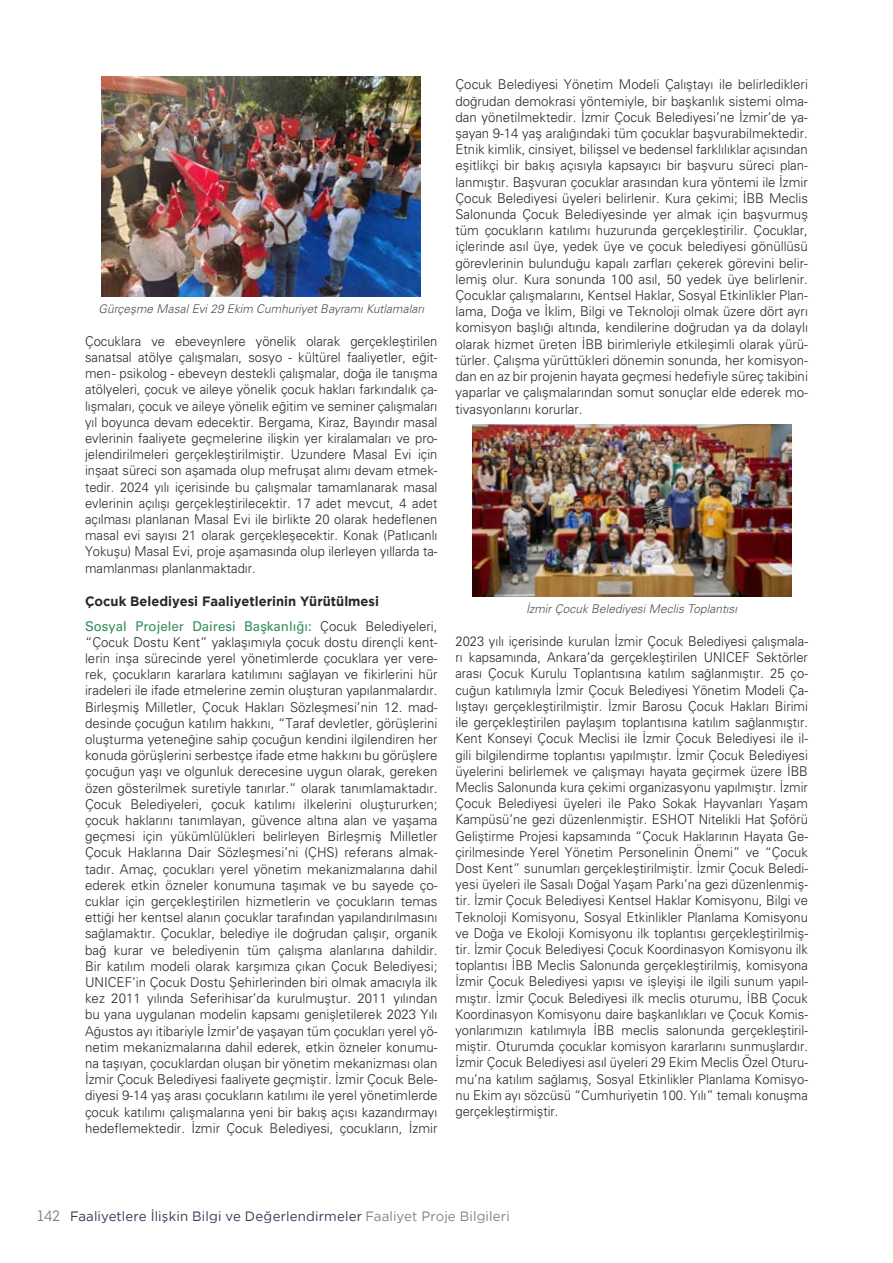
<style>
.page{position:relative;width:893px;height:1263px;background:#fff}
.page>*{position:absolute;margin:0;border:0;box-sizing:border-box;transform-origin:0 0}
.t1{font:300 13.5px/16.2px "Univers OTF";color:#292829;text-align:justify}
.t2{font:300 13.5px/16.2px "Univers OTF";color:#292829;text-align:justify;scale:.96 1}
.t3{font:13.5px "Gotham";letter-spacing:.01em;color:#313b53}
.t4{font:700 13.5px "Gotham";color:#292829;scale:.96 1}
.t5{font:italic 300 12px "Univers OTF";letter-spacing:.01em;color:#4d4d4f}
.s1{font-weight:400;color:#348d5f}
.s2{font-family:"Intro";font-size:15px;color:#808285}
.s3{color:#808285}
</style>
<div class="page">
<img style="left:102px;top:77px;width:319px;height:219px">
<img style="left:472px;top:425px;width:319px;height:172px">
<p class="t5" style="left:99px;top:301px;width:327px">Gürçeşme Masal Evi 29 Ekim Cumhuriyet Bayramı Kutlamaları</p>
<p class="t2" style="left:85px;top:333px;width:369px">Çocuklara ve ebeveynlere yönelik olarak gerçekleştirilen sanatsal atölye çalışmaları, sosyo - kültürel faaliyetler, eğit&shy;men- psikolog - ebeveyn destekli çalışmalar, doğa ile tanışma atölyeleri, çocuk ve aileye yönelik çocuk hakları farkındalık ça&shy;lışmaları, çocuk ve aileye yönelik eğitim ve seminer çalışmaları yıl boyunca devam edecektir. Bergama, Kiraz, Bayındır masal evlerinin faaliyete geçmelerine ilişkin yer kiralamaları ve pro&shy;jelendirilmeleri gerçekleştirilmiştir. Uzundere Masal Evi için inşaat süreci son aşamada olup mefruşat alımı devam etmek&shy;tedir. 2024 yılı içerisinde bu çalışmalar tamamlanarak masal evlerinin açılışı gerçekleştirilecektir. 17 adet mevcut, 4 adet açılması planlanan Masal Evi ile birlikte 20 olarak hedeflenen masal evi sayısı 21 olarak gerçekleşecektir. Konak (Patlıcanlı Yokuşu) Masal Evi, proje aşamasında olup ilerleyen yıllarda ta&shy;mamlanması planlanmaktadır.</p>
<p class="t4" style="left:85px;top:593px;width:308px">Çocuk Belediyesi Faaliyetlerinin Yürütülmesi</p>
<p class="t1" style="left:85px;top:618px;width:354px"><span class="s1">Sosyal Projeler Dairesi Başkanlığı:</span> Çocuk Belediyeleri, “Çocuk Dostu Kent” yaklaşımıyla çocuk dostu dirençli kent&shy;lerin inşa sürecinde yerel yönetimlerde çocuklara yer vere&shy;rek, çocukların kararlara katılımını sağlayan ve fikirlerini hür iradeleri ile ifade etmelerine zemin oluşturan yapılanmalardır.<br>Birleşmiş Milletler, Çocuk Hakları Sözleşmesi’nin 12. mad&shy;desinde çocuğun katılım hakkını, “Taraf devletler, görüşlerini oluşturma yeteneğine sahip çocuğun kendini ilgilendiren her konuda görüşlerini serbestçe ifade etme hakkını bu görüşlere çocuğun yaşı ve olgunluk derecesine uygun olarak, gereken özen gösterilmek suretiyle tanırlar.” olarak tanımlamaktadır.<br>Çocuk Belediyeleri, çocuk katılımı ilkelerini oluştururken; çocuk haklarını tanımlayan, güvence altına alan ve yaşama geçmesi için yükümlülükleri belirleyen Birleşmiş Milletler Çocuk Haklarına Dair Sözleşmesi’ni (ÇHS) referans almak&shy;tadır. Amaç, çocukları yerel yönetim mekanizmalarına dahil ederek etkin özneler konumuna taşımak ve bu sayede ço&shy;cuklar için gerçekleştirilen hizmetlerin ve çocukların temas ettiği her kentsel alanın çocuklar tarafından yapılandırılmasını sağlamaktır. Çocuklar, belediye ile doğrudan çalışır, organik bağ kurar ve belediyenin tüm çalışma alanlarına dahildir.<br>Bir katılım modeli olarak karşımıza çıkan Çocuk Belediyesi; UNICEF’in Çocuk Dostu Şehirlerinden biri olmak amacıyla ilk kez 2011 yılında Seferihisar’da kurulmuştur. 2011 yılından bu yana uygulanan modelin kapsamı genişletilerek 2023 Yılı Ağustos ayı itibariyle İzmir’de yaşayan tüm çocukları yerel yö&shy;netim mekanizmalarına dahil ederek, etkin özneler konumu&shy;na taşıyan, çocuklardan oluşan bir yönetim mekanizması olan İzmir Çocuk Belediyesi faaliyete geçmiştir. İzmir Çocuk Bele&shy;diyesi 9-14 yaş arası çocukların katılımı ile yerel yönetimlerde çocuk katılımı çalışmalarına yeni bir bakış açısı kazandırmayı hedeflemektedir. İzmir Çocuk Belediyesi, çocukların, İzmir</p>
<p class="t1" style="left:455px;top:77px;width:354px">Çocuk Belediyesi Yönetim Modeli Çalıştayı ile belirledikleri doğrudan demokrasi yöntemiyle, bir başkanlık sistemi olma&shy;dan yönetilmektedir. İzmir Çocuk Belediyesi’ne İzmir’de ya&shy;şayan 9-14 yaş aralığındaki tüm çocuklar başvurabilmektedir.<br>Etnik kimlik, cinsiyet, bilişsel ve bedensel farklılıklar açısından eşitlikçi bir bakış açısıyla kapsayıcı bir başvuru süreci plan&shy;lanmıştır. Başvuran çocuklar arasından kura yöntemi ile İzmir Çocuk Belediyesi üyeleri belirlenir. Kura çekimi; İBB Meclis Salonunda Çocuk Belediyesinde yer almak için başvurmuş tüm çocukların katılımı huzurunda gerçekleştirilir. Çocuklar, içlerinde asıl üye, yedek üye ve çocuk belediyesi gönüllüsü görevlerinin bulunduğu kapalı zarfları çekerek görevini belir&shy;lemiş olur. Kura sonunda 100 asıl, 50 yedek üye belirlenir.<br>Çocuklar çalışmalarını, Kentsel Haklar, Sosyal Etkinlikler Plan&shy;lama, Doğa ve İklim, Bilgi ve Teknoloji olmak üzere dört ayrı komisyon başlığı altında, kendilerine doğrudan ya da dolaylı olarak hizmet üreten İBB birimleriyle etkileşimli olarak yürü&shy;türler. Çalışma yürüttükleri dönemin sonunda, her komisyon&shy;dan en az bir projenin hayata geçmesi hedefiyle süreç takibini yaparlar ve çalışmalarından somut sonuçlar elde ederek mo&shy;tivasyonlarını korurlar.</p>
<p class="t5" style="left:526px;top:601px;width:213px">İzmir Çocuk Belediyesi Meclis Toplantısı</p>
<p class="t2" style="left:455px;top:633px;width:369px">2023 yılı içerisinde kurulan İzmir Çocuk Belediyesi çalışmala&shy;rı kapsamında, Ankara’da gerçekleştirilen UNICEF Sektörler arası Çocuk Kurulu Toplantısına katılım sağlanmıştır. 25 ço&shy;cuğun katılımıyla İzmir Çocuk Belediyesi Yönetim Modeli Ça&shy;lıştayı gerçekleştirilmiştir. İzmir Barosu Çocuk Hakları Birimi ile gerçekleştirilen paylaşım toplantısına katılım sağlanmıştır.<br>Kent Konseyi Çocuk Meclisi ile İzmir Çocuk Belediyesi ile il&shy;gili bilgilendirme toplantısı yapılmıştır. İzmir Çocuk Belediyesi üyelerini belirlemek ve çalışmayı hayata geçirmek üzere İBB Meclis Salonunda kura çekimi organizasyonu yapılmıştır. İzmir Çocuk Belediyesi üyeleri ile Pako Sokak Hayvanları Yaşam Kampüsü’ne gezi düzenlenmiştir. ESHOT Nitelikli Hat Şoförü Geliştirme Projesi kapsamında “Çocuk Haklarının Hayata Ge&shy;çirilmesinde Yerel Yönetim Personelinin Önemi” ve “Çocuk Dost Kent” sunumları gerçekleştirilmiştir. İzmir Çocuk Beledi&shy;yesi üyeleri ile Sasalı Doğal Yaşam Parkı’na gezi düzenlenmiş&shy;tir. İzmir Çocuk Belediyesi Kentsel Haklar Komisyonu, Bilgi ve Teknoloji Komisyonu, Sosyal Etkinlikler Planlama Komisyonu ve Doğa ve Ekoloji Komisyonu ilk toplantısı gerçekleştirilmiş&shy;tir. İzmir Çocuk Belediyesi Çocuk Koordinasyon Komisyonu ilk toplantısı İBB Meclis Salonunda gerçekleştirilmiş, komisyona İzmir Çocuk Belediyesi yapısı ve işleyişi ile ilgili sunum yapıl&shy;mıştır. İzmir Çocuk Belediyesi ilk meclis oturumu, İBB Çocuk Koordinasyon Komisyonu daire başkanlıkları ve Çocuk Komis&shy;yonlarımızın katılımıyla İBB meclis salonunda gerçekleştiril&shy;miştir. Oturumda çocuklar komisyon kararlarını sunmuşlardır.<br>İzmir Çocuk Belediyesi asıl üyeleri 29 Ekim Meclis Özel Oturu&shy;mu’na katılım sağlamış, Sosyal Etkinlikler Planlama Komisyo&shy;nu Ekim ayı sözcüsü “Cumhuriyetin 100. Yılı” temalı konuşma gerçekleştirmiştir.</p>
<p class="t3" style="left:38px;top:1209px;width:474px"><span class="s2">142</span> Faaliyetlere İlişkin Bilgi ve Değerlendirmeler <span class="s3">Faaliyet Proje Bilgileri</span></p>
</div>
